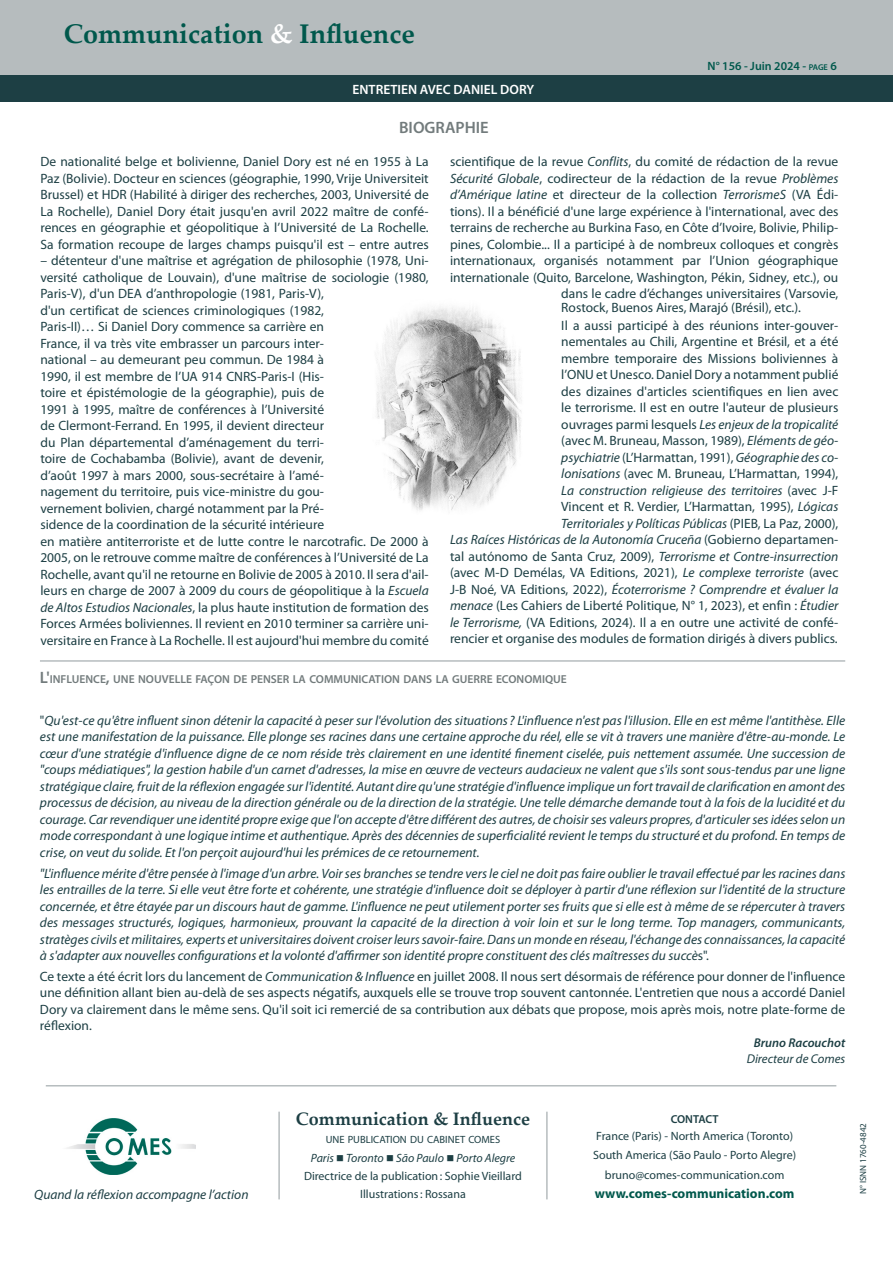
<style>
.page{position:relative;width:893px;height:1263px;background:#fff}
.page>*{position:absolute;margin:0;border:0;box-sizing:border-box;transform-origin:0 0}
.t1{font:700 27px "Palatino Linotype";color:#00584c}
.t2{font:700 18px "Palatino Linotype";color:#1d3f44}
.Titre_colonnes{font:600 16.5px "Myriad Pro";color:#727b7c}
.Style_de_paragraphe_1-textes_centraux{font:13.5px/16.5px "Myriad Pro";color:#1d3f44;text-align:justify}
.Style_de_paragraphe_1-textes_centraux-2{font:italic 13.5px/16.5px "Myriad Pro";color:#1d3f44;text-align:justify}
.t3{font:700 13.5px "Myriad Pro";color:#00584c}
.t4{font:600 13.5px "Myriad Pro";color:#fff}
.Style_de_paragraphe_1-édito-signature{font:italic 12.75px "Myriad Pro";color:#1d3f44}
.Style_de_paragraphe_1-textes_centraux-3{font:italic 600 12.75px "Myriad Pro";color:#1d3f44}
.t5{font:12px "Myriad Pro";color:#1d3f44}
.t6{font:italic 12px "Myriad Pro";color:#1d3f44}
.t7{font:600 12px "Myriad Pro";color:#00584c}
.Titre_colonnes-2{font:600 11.55px "Myriad Pro";color:#727b7c}
.t8{font:600 11.55px "Myriad Pro";letter-spacing:-.01em;color:#1d3f44}
.t9{font:10.5px "Myriad Pro";color:#1d3f44}
.Style_de_paragraphe_1-textes_centraux-4{font:9px "Myriad Pro";color:#1d3f44}
.s1{color:#fff}
.s2{font-size:8.4px}
.s3{font-style:italic}
.s4{font-size:16.5px}
.s5{font-style:normal}
</style>
<div class="page">
<div style="left:0;top:81px;width:893px;height:21px;background:#1d3f44"></div>
<div style="left:0;top:0;width:893px;height:81px;background:#b6bcbe"></div>
<div style="left:0;top:76px;width:893px;height:21px;background:#1d3f44"></div>
<img style="left:376px;top:307px;width:146px;height:203px">
<img style="left:67px;top:1118px;width:128px;height:57px">
<hr style="left:278px;top:1112px;width:2px;height:87px;background:#b6bcbe">
<hr style="left:546px;top:1112px;width:2px;height:87px;background:#b6bcbe">
<hr style="left:40px;top:660px;width:805px;height:2px;background:#b6bcbe">
<hr style="left:46px;top:1085px;width:790px;height:1px;background:#b6bcbe">
<p class="t1" style="left:64px;top:14px;width:353px">Communication <span class="s1">&amp;</span> Influence</p>
<p class="t4" style="left:352px;top:81px;width:183px">ENTRETIEN AVEC DANIEL DORY</p>
<p class="Titre_colonnes" style="left:399px;top:116px;width:89px">BIOGRAPHIE</p>
<p class="t7" style="left:708px;top:58px;width:131px">N° 156 - Juin 2024 - <span class="s2">PAGE</span> 6</p>
<p class="Style_de_paragraphe_1-textes_centraux" style="left:40px;top:153px;width:390px">De nationalité belge et bolivienne, Daniel Dory est né en 1955 à La Paz (Bolivie). Docteur en sciences (géographie, 1990, Vrije Universiteit Brussel) et HDR (Habilité à diriger des recherches, 2003, Université de La Rochelle), Daniel Dory était jusqu'en avril 2022 maître de confé&shy;rences en géographie et géopolitique à l’Université de La Rochelle.<br>Sa formation recoupe de larges champs puisqu'il est – entre autres</p>
<p class="Style_de_paragraphe_1-textes_centraux" style="left:40px;top:252px;width:390px;text-align:left">– détenteur d'une maîtrise et agrégation de philosophie (1978, Uni&shy;versité catholique de Louvain), d'une maîtrise de sociologie (1980, Paris-V), d'un DEA d’anthropologie (1981, Paris-V),<br>d'un certificat de sciences criminologiques (1982,<br>Paris-II)… Si Daniel Dory commence sa carrière en<br>France, il va très vite embrasser un parcours inter-<br>national – au demeurant peu commun. De 1984 à<br>1990, il est membre de l’UA 914 CNRS-Paris-I (His-<br>toire et épistémologie de la géographie), puis de<br>1991 à 1995, maître de conférences à l’Université<br>de Clermont-Ferrand. En 1995, il devient directeur<br>du Plan départemental d’aménagement du terri-<br>toire de Cochabamba (Bolivie), avant de devenir,<br>d’août 1997 à mars 2000, sous-secrétaire à l’amé-<br>nagement du territoire, puis vice-ministre du gou-<br>vernement bolivien, chargé notamment par la Pré-<br>sidence de la coordination de la sécurité intérieure<br>en matière antiterroriste et de lutte contre le narcotrafic. De 2000 à 2005, on le retrouve comme maître de conférences à l’Université de La Rochelle, avant qu'il ne retourne en Bolivie de 2005 à 2010. Il sera d'ail&shy;leurs en charge de 2007 à 2009 du cours de géopolitique à la <span class="s3">Escuela de Altos Estudios Nacionales</span>, la plus haute institution de formation des Forces Armées boliviennes. Il revient en 2010 terminer sa carrière uni&shy;versitaire en France à La Rochelle. Il est aujourd'hui membre du comité</p>
<p class="Style_de_paragraphe_1-textes_centraux" style="left:450px;top:153px;width:390px;text-align:right">scientifique de la revue <span class="s3">Conflits</span>, du comité de rédaction de la revue <span class="s3">Sécurité Globale</span>, codirecteur de la rédaction de la revue <span class="s3">Problèmes d’Amérique latine</span> et directeur de la collection <span class="s3">TerrorismeS</span> (VA Édi&shy;tions). Il a bénéficié d'une large expérience à l'international, avec des terrains de recherche au Burkina Faso, en Côte d’Ivoire, Bolivie, Philip&shy;pines, Colombie... Il a participé à de nombreux colloques et congrès internationaux, organisés notamment par l’Union géographique internationale (Quito, Barcelone, Washington, Pékin, Sidney, etc.), ou dans le cadre d’échanges universitaires (Varsovie,</p>
<p class="Style_de_paragraphe_1-textes_centraux" style="left:561px;top:299px;width:241px">Rostock, Buenos Aires, Marajó (Brésil), etc.).</p>
<p class="Style_de_paragraphe_1-textes_centraux" style="left:450px;top:317px;width:390px;text-align:right">Il a aussi participé à des réunions inter-gouver-<br>nementales au Chili, Argentine et Brésil, et a été<br>membre temporaire des Missions boliviennes à<br>l’ONU et Unesco. Daniel Dory a notamment publié<br>des dizaines d'articles scientifiques en lien avec<br>le terrorisme. Il est en outre l'auteur de plusieurs<br>ouvrages parmi lesquels <span class="s3">Les enjeux de la tropicalité<br></span>(avec M. Bruneau, Masson, 1989), <span class="s3">Eléments de géo-<br>psychiatrie</span> (L’Harmattan, 1991), <span class="s3">Géographie des co-<br>lonisations</span> (avec M. Bruneau, L’Harmattan, 1994),<br><span class="s3">La construction religieuse des territoires</span> (avec J-F<br>Vincent et R. Verdier, L’Harmattan, 1995), <span class="s3">Lόgicas<br>Territoriales y Políticas Públicas</span> (PIEB, La Paz, 2000),<br><span class="s3">Las Raíces Histόricas de la Autonomía Cruceña</span> (Gobierno departamen&shy;tal autόnomo de Santa Cruz, 2009), <span class="s3">Terrorisme et Contre-insurrection </span>(avec M-D Demélas, VA Editions, 2021), <span class="s3">Le complexe terroriste</span> (avec J-B Noé, VA Editions, 2022), <span class="s3">Écoterrorisme ? Comprendre et évaluer la menace</span> (Les Cahiers de Liberté Politique, N° 1, 2023), et enfin : <span class="s3">Étudier le Terrorisme,</span> (VA Editions, 2024). Il a en outre une activité de confé&shy;rencier et organise des modules de formation dirigés à divers publics.</p>
<p class="Titre_colonnes-2" style="left:40px;top:672px;width:528px"><span class="s4">L'</span>INFLUENCE<span class="s4">,</span> UNE NOUVELLE FAÇON DE PENSER LA COMMUNICATION DANS LA GUERRE ECONOMIQUE</p>
<p class="Style_de_paragraphe_1-textes_centraux-2" style="left:40px;top:712px;width:807px"><span class="s5">"</span>Qu'est-ce qu'être influent sinon détenir la capacité à peser sur l'évolution des situations? L'influence n'est pas l'illusion. Elle en est même l'antithèse. Elle est une manifestation de la puissance. Elle plonge ses racines dans une certaine approche du réel, elle se vit à travers une manière d'être-au-monde. Le cœur d'une stratégie d'influence digne de ce nom réside très clairement en une identité finement ciselée, puis nettement assumée. Une succession de "coups médiatiques", la gestion habile d'un carnet d'adresses, la mise en œuvre de vecteurs audacieux ne valent que s'ils sont sous-tendus par une ligne stratégique claire, fruit de la réflexion engagée sur l'identité. Autant dire qu'une stratégie d'influence implique un fort travail de clarification en amont des processus de décision, au niveau de la direction générale ou de la direction de la stratégie. Une telle démarche demande tout à la fois de la lucidité et du courage. Car revendiquer une identité propre exige que l'on accepte d'être différent des autres, de choisir ses valeurs propres, d'articuler ses idées selon un mode correspondant à une logique intime et authentique. Après des décennies de superficialité revient le temps du structuré et du profond. En temps de crise, on veut du solide. Et l'on perçoit aujourd'hui les prémices de ce retournement.</p>
<p class="Style_de_paragraphe_1-textes_centraux-2" style="left:40px;top:865px;width:807px">"L'influence mérite d'être pensée à l'image d'un arbre. Voir ses branches se tendre vers le ciel ne doit pas faire oublier le travail effectué par les racines dans les entrailles de la terre. Si elle veut être forte et cohérente, une stratégie d'influence doit se déployer à partir d'une réflexion sur l'identité de la structure concernée, et être étayée par un discours haut de gamme. L'influence ne peut utilement porter ses fruits que si elle est à même de se répercuter à travers des messages structurés, logiques, harmonieux, prouvant la capacité de la direction à voir loin et sur le long terme. Top managers, communicants, stratèges civils et militaires, experts et universitaires doivent croiser leurs savoir-faire. Dans un monde en réseau, l'échange des connaissances, la capacité à s'adapter aux nouvelles configurations et la volonté d'affirmer son identité propre constituent des clés maîtresses du succè<span class="s5">s".</span></p>
<p class="Style_de_paragraphe_1-textes_centraux" style="left:40px;top:968px;width:807px">Ce texte a été écrit lors du lancement de <span class="s3">Communication &amp; Influence</span> en juillet 2008. Il nous sert désormais de référence pour donner de l'influence une définition allant bien au-delà de ses aspects négatifs, auxquels elle se trouve trop souvent cantonnée. L'entretien que nous a accordé Daniel Dory va clairement dans le même sens. Qu'il soit ici remercié de sa contribution aux débats que propose, mois après mois, notre plate-forme de réflexion.</p>
<p class="Style_de_paragraphe_1-textes_centraux-3" style="left:754px;top:1034px;width:93px">Bruno Racouchot</p>
<p class="Style_de_paragraphe_1-édito-signature" style="left:747px;top:1051px;width:100px">Directeur de Comes</p>
<p class="t2" style="left:296px;top:1106px;width:236px">Communication &amp; Influence</p>
<p class="t9" style="left:326px;top:1132px;width:176px">UNE PUBLICATION DU CABINET COMES</p>
<p class="t6" style="left:311px;top:1150px;width:206px">Paris ■ Toronto ■ São Paulo ■ Porto Alegre</p>
<p class="t5" style="left:304px;top:1168px;width:219px">Directrice de la publication: Sophie Vieillard</p>
<p class="t5" style="left:360px;top:1186px;width:107px">Illustrations: Rossana</p>
<p class="t8" style="left:671px;top:1112px;width:49px">CONTACT</p>
<p class="t5" style="left:596px;top:1128px;width:198px">France (Paris) - North America (Toronto)</p>
<p class="t5" style="left:593px;top:1148px;width:205px">South America (São Paulo - Porto Alegre)</p>
<p class="t5" style="left:605px;top:1167px;width:181px">bruno@comes-communication.com</p>
<p class="Style_de_paragraphe_1-textes_centraux-2" style="left:34px;top:1186px;width:216px">Quand la réflexion accompagne l’action</p>
<p class="t3" style="left:595px;top:1185px;width:201px">www.comes-communication.com</p>
<p class="Style_de_paragraphe_1-textes_centraux-4" style="left:858px;top:1194px;width:72px;rotate:-90deg">N° ISNN 1760-4842</p>
</div>
